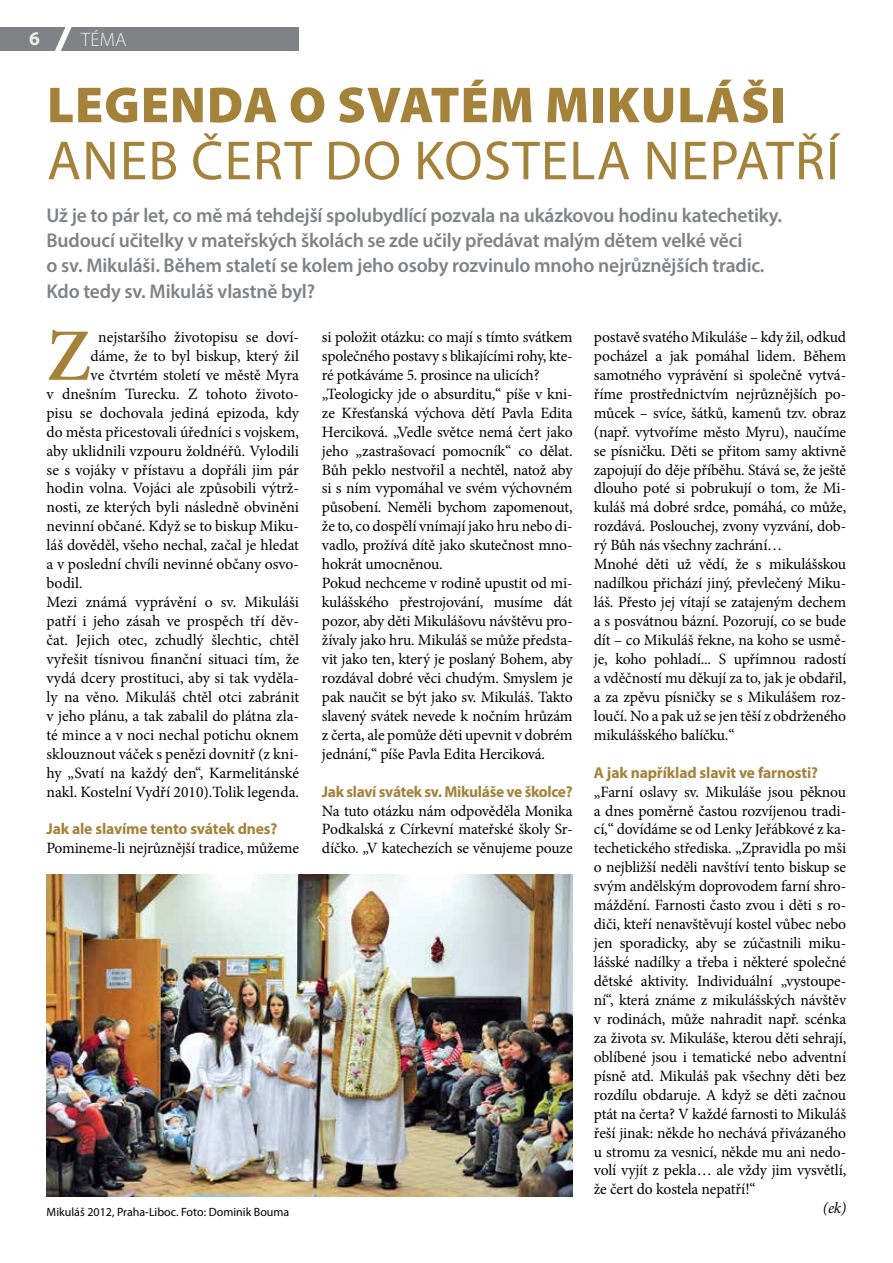
<style>
.page{position:relative;width:893px;height:1263px;background:#fff}
.page>*{position:absolute;margin:0;border:0;box-sizing:border-box;transform-origin:0 0}
.t1{font:600 74.1px "Minion Pro";color:#a4823a}
.t2{font:55.5px "Myriad Pro";letter-spacing:.02em;color:#a4823a}
.t3{font:900 51px "Myriad Pro";letter-spacing:.02em;color:#a4823a}
.t4{font:600 19.95px/25.2px "Myriad Pro";letter-spacing:-.01em;color:#808285}
.t5{font:300 19.5px "Myriad Pro";color:#ededee}
.t6{font:700 19.5px "Myriad Pro";color:#ededee}
.t7{font:15.75px/18.9px "Minion Pro";letter-spacing:-.01em;color:#000}
.t8{font:700 15.75px "Myriad Pro";letter-spacing:-.01em;color:#a4823a}
.t9{font:italic 15.75px "Minion Pro";color:#000}
.t10{font:12px "Myriad Pro";color:#000}
</style>
<div class="page">
<div style="left:0;top:27px;width:299px;height:24px;background:#808285"></div>
<svg style="left:55px;top:27px;width:17px;height:24px"></svg>
<img style="left:47px;top:874px;width:526px;height:322px">
<p class="t6" style="left:29px;top:26px;width:12px">6</p>
<p class="t5" style="left:81px;top:28px;width:47px">TÉMA</p>
<h3 class="t3" style="left:47px;top:71px;width:741px">LEGENDA O SVATÉM MIKULÁŠI</h3>
<h2 class="t2" style="left:47px;top:126px;width:793px">ANEB ČERT DO KOSTELA NEPATŘÍ</h2>
<p class="t4" style="left:47px;top:202px;width:737px">Už je to pár let, co mě má tehdejší spolubydlící pozvala na ukázkovou hodinu katechetiky.<br>Budoucí učitelky v mateřských školách se zde učily předávat malým dětem velké věci<br>o sv. Mikuláši. Během staletí se kolem jeho osoby rozvinulo mnoho nejrůznějších tradic.<br>Kdo tedy sv. Mikuláš vlastně byl?</p>
<h1 class="t1" style="left:47px;top:305px;width:46px">Z</h1>
<p class="t7" style="left:98px;top:327px;width:202px">nejstaršího životopisu se doví-</p>
<p class="t7" style="left:594px;top:327px;width:254px">postavě svatého Mikuláše – kdy žil, odkud pocházel a jak pomáhal lidem. Během samotného vyprávění si společně vytvá&shy;říme prostřednictvím nejrůznějších po&shy;můcek – svíce, šátků, kamenů tzv. obraz (např. vytvoříme město Myru), naučíme se písničku. Děti se přitom samy aktivně zapojují do děje příběhu. Stává se, že ještě dlouho poté si pobrukují o tom, že Mi&shy;kuláš má dobré srdce, pomáhá, co může, rozdává. Poslouchej, zvony vyzvání, dob&shy;rý Bůh nás všechny zachrání…<br>Mnohé děti už vědí, že s mikulášskou nadílkou přichází jiný, převlečený Miku&shy;láš. Přesto jej vítají se zatajeným dechem a s posvátnou bázní. Pozorují, co se bude dít – co Mikuláš řekne, na koho se usmě&shy;je, koho pohladí... S upřímnou radostí a vděčností mu děkují za to, jak je obdařil, a za zpěvu písničky se s Mikulášem roz&shy;loučí. No a pak už se jen těší z obdrženého mikulášského balíčku.“</p>
<p class="t8" style="left:594px;top:762px;width:226px">A jak například slavit ve farnosti?</p>
<p class="t7" style="left:594px;top:782px;width:254px;text-align:justify">„Farní oslavy sv. Mikuláše jsou pěknou a dnes poměrně častou rozvíjenou tradi&shy;cí,“ dovídáme se od Lenky Jeřábkové z ka&shy;techetického střediska. „Zpravidla po mši o nejbližší neděli navštíví tento biskup se svým andělským doprovodem farní shro&shy;máždění. Farnosti často zvou i děti s ro&shy;diči, kteří nenavštěvují kostel vůbec nebo jen sporadicky, aby se zúčastnili miku&shy;lášské nadílky a třeba i některé společné dětské aktivity. Individuální „vystoupe&shy;ní“, která známe z mikulášských návštěv v rodinách, může nahradit např. scénka za života sv. Mikuláše, kterou děti sehrají, oblíbené jsou i tematické nebo adventní písně atd. Mikuláš pak všechny děti bez rozdílu obdaruje. A když se děti začnou ptát na čerta? V každé farnosti to Mikuláš řeší jinak: někde ho nechává přivázaného u stromu za vesnicí, někde mu ani nedo&shy;volí vyjít z pekla… ale vždy jim vysvětlí, že čert do kostela nepatří!“</p>
<p class="t9" style="left:823px;top:1197px;width:25px">(ek)</p>
<p class="t7" style="left:322px;top:327px;width:252px">si položit otázku: co mají s tímto svátkem společného postavy s blikajícími rohy, kte&shy;ré potkáváme 5. prosince na ulicích? „Teologicky jde o absurditu,“ píše v kni&shy;ze Křesťanská výchova dětí Pavla Edita Herciková. „Vedle světce nemá čert jako jeho „zastrašovací pomocník“ co dělat.<br>Bůh peklo nestvořil a nechtěl, natož aby si s ním vypomáhal ve svém výchovném působení. Neměli bychom zapomenout, že to, co dospělí vnímají jako hru nebo di&shy;vadlo, prožívá dítě jako skutečnost mno&shy;hokrát umocněnou.<br>Pokud nechceme v rodině upustit od mi&shy;kulášského přestrojování, musíme dát pozor, aby děti Mikulášovu návštěvu pro&shy;žívaly jako hru. Mikuláš se může předsta&shy;vit jako ten, který je poslaný Bohem, aby rozdával dobré věci chudým. Smyslem je pak naučit se být jako sv. Mikuláš. Takto slavený svátek nevede k nočním hrůzám z čerta, ale pomůže děti upevnit v dobrém jednání,“ píše Pavla Edita Herciková.</p>
<p class="t8" style="left:322px;top:781px;width:252px">Jak slaví svátek sv. Mikuláše ve školce?</p>
<p class="t7" style="left:322px;top:801px;width:252px;text-align:justify">Na tuto otázku nám odpověděla Monika Podkalská z Církevní mateřské školy Sr&shy;díčko. „V katechezích se věnujeme pouze</p>
<p class="t7" style="left:91px;top:346px;width:210px">dáme, že to byl biskup, který žil</p>
<p class="t7" style="left:91px;top:365px;width:210px">ve čtvrtém století ve městě Myra</p>
<p class="t7" style="left:47px;top:384px;width:254px">v dnešním Turecku. Z tohoto životo-</p>
<p class="t7" style="left:47px;top:403px;width:254px">pisu se dochovala jediná epizoda, kdy</p>
<p class="t7" style="left:47px;top:422px;width:254px">do města přicestovali úředníci s vojskem,</p>
<p class="t7" style="left:47px;top:441px;width:254px">aby uklidnili vzpouru žoldnéřů. Vylodili</p>
<p class="t7" style="left:47px;top:460px;width:254px">se s vojáky v přístavu a dopřáli jim pár</p>
<p class="t7" style="left:47px;top:479px;width:254px">hodin volna. Vojáci ale způsobili výtrž-</p>
<p class="t7" style="left:47px;top:498px;width:254px">nosti, ze kterých byli následně obviněni</p>
<p class="t7" style="left:47px;top:517px;width:254px">nevinní občané. Když se to biskup Miku-</p>
<p class="t7" style="left:47px;top:536px;width:254px">láš dověděl, všeho nechal, začal je hledat</p>
<p class="t7" style="left:47px;top:555px;width:254px">a v poslední chvíli nevinné občany osvo-</p>
<p class="t7" style="left:47px;top:574px;width:38px">bodil.</p>
<p class="t7" style="left:47px;top:593px;width:254px">Mezi známá vyprávění o sv. Mikuláši</p>
<p class="t7" style="left:47px;top:612px;width:254px">patří i jeho zásah ve prospěch tří děv-</p>
<p class="t7" style="left:47px;top:631px;width:254px">čat. Jejich otec, zchudlý šlechtic, chtěl</p>
<p class="t7" style="left:47px;top:649px;width:254px">vyřešit tísnivou finanční situaci tím, že</p>
<p class="t7" style="left:47px;top:668px;width:254px">vydá dcery prostituci, aby si tak vyděla-</p>
<p class="t7" style="left:47px;top:687px;width:254px">ly na věno. Mikuláš chtěl otci zabránit</p>
<p class="t7" style="left:47px;top:706px;width:254px">v jeho plánu, a tak zabalil do plátna zla-</p>
<p class="t7" style="left:47px;top:725px;width:254px">té mince a v noci nechal potichu oknem</p>
<p class="t7" style="left:47px;top:744px;width:254px">sklouznout váček s penězi dovnitř (z kni-</p>
<p class="t7" style="left:47px;top:763px;width:254px">hy „Svatí na každý den“, Karmelitánské</p>
<p class="t7" style="left:47px;top:782px;width:254px">nakl. Kostelní Vydří 2010).Tolik legenda.</p>
<p class="t8" style="left:47px;top:819px;width:232px">Jak ale slavíme tento svátek dnes?</p>
<p class="t7" style="left:47px;top:839px;width:254px">Pomineme-li nejrůznější tradice, můžeme</p>
<p class="t10" style="left:47px;top:1204px;width:244px">Mikuláš 2012, Praha-Liboc. Foto: Dominik Bouma</p>
</div>
